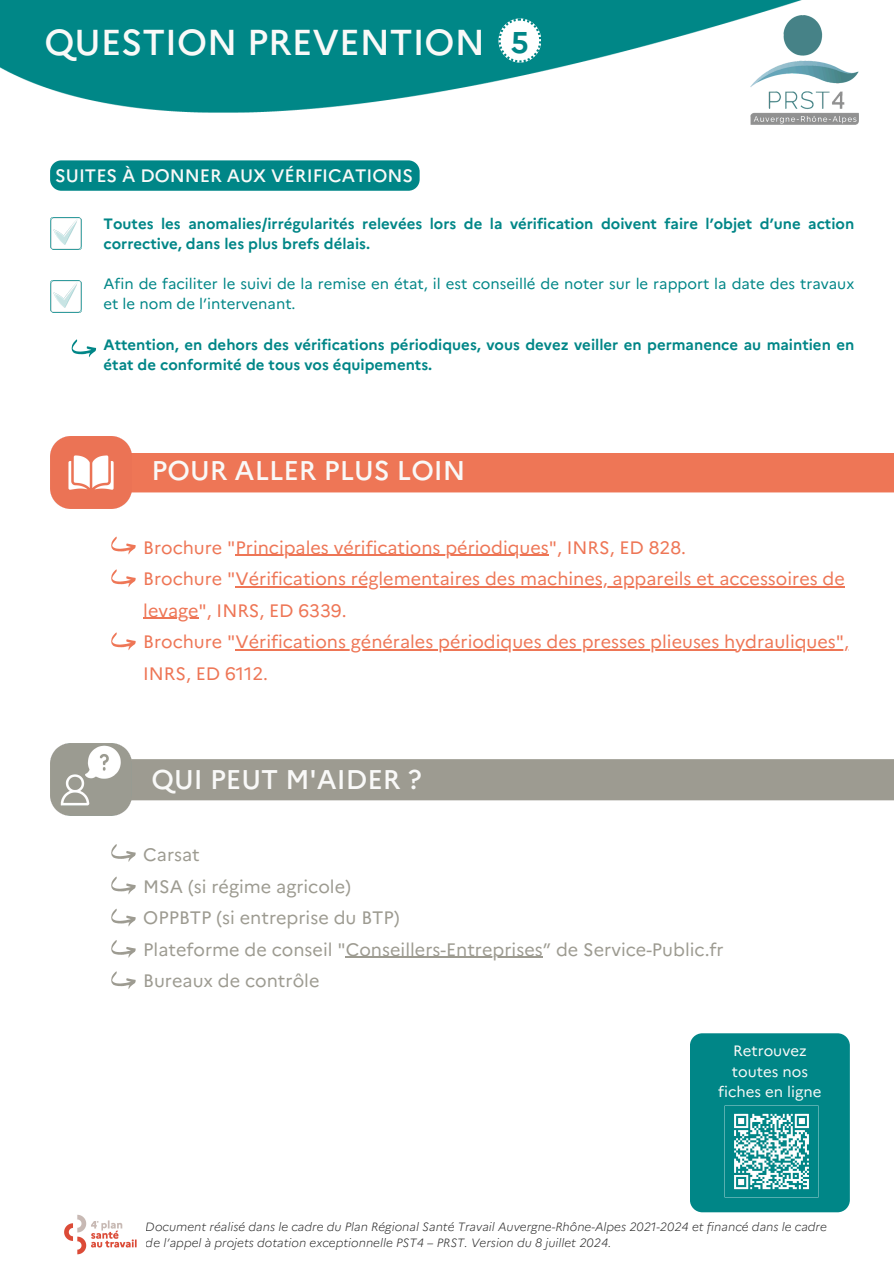
<style>
.page{position:relative;width:894px;height:1264px;background:#fff}
.page>*{position:absolute;margin:0;border:0;box-sizing:border-box;transform-origin:0 0}
.t1{font:500 36px "Marianne";color:#f9f9f8}
.t2{font:700 30px "Marianne";color:#008687}
.t3{font:500 27px "Marianne";color:#f9f9f8}
.t4{font:18px/31.5px "Marianne";color:#ee7656}
.t5{font:18px/31.5px "Marianne";color:#9d9b91}
.t6{font:500 18px "Marianne";color:#f9f9f8}
.t7{font:700 15px/20.2px "Marianne";color:#008687}
.t8{font:15px/20.2px "Marianne";color:#008687}
.t9{font:15px/20.2px "Marianne";color:#f9f9f8;text-align:center}
.t10{font:italic 300 12px/16px "Marianne";color:#000}
</style>
<div class="page">
<img style="left:750px;top:112px;width:108px;height:13px">
<img style="left:0;top:0;width:859px;height:112px">
<div style="left:131px;top:453px;width:762px;height:39px;background:#ee7656"></div>
<img style="left:50px;top:436px;width:81px;height:72px">
<svg style="left:111px;top:536px;width:25px;height:18px"></svg>
<svg style="left:111px;top:569px;width:25px;height:18px"></svg>
<hr style="left:235px;top:555px;width:313px;height:1px;background:#ee7656">
<hr style="left:235px;top:586px;width:609px;height:1px;background:#ee7656">
<hr style="left:143px;top:618px;width:55px;height:1px;background:#ee7656">
<hr style="left:235px;top:649px;width:613px;height:1px;background:#ee7656">
<svg style="left:111px;top:632px;width:25px;height:18px"></svg>
<div style="left:131px;top:759px;width:762px;height:41px;background:#9d9b91"></div>
<img style="left:50px;top:743px;width:81px;height:72px">
<div style="left:689px;top:1033px;width:160px;height:179px;background:#008687;border-radius:12px"></div>
<img style="left:724px;top:1105px;width:94px;height:92px">
<div style="left:50px;top:160px;width:369px;height:31px;background:#008687;border-radius:11px"></div>
<img style="left:64px;top:1214px;width:73px;height:41px">
<svg style="left:111px;top:844px;width:25px;height:17px"></svg>
<svg style="left:111px;top:908px;width:25px;height:18px"></svg>
<svg style="left:111px;top:876px;width:25px;height:18px"></svg>
<hr style="left:345px;top:956px;width:197px;height:1px;background:#9d9b91">
<svg style="left:111px;top:940px;width:25px;height:17px"></svg>
<svg style="left:111px;top:971px;width:25px;height:18px"></svg>
<svg style="left:498px;top:18px;width:43px;height:44px"></svg>
<img style="left:50px;top:281px;width:32px;height:31px">
<svg style="left:71px;top:339px;width:25px;height:18px"></svg>
<img style="left:50px;top:218px;width:32px;height:31px">
<p class="t1" style="left:44px;top:14px;width:442px">QUESTION PREVENTION</p>
<h2 class="t2" style="left:510px;top:19px;width:20px">5</h2>
<p class="t6" style="left:55px;top:162px;width:359px">SUITES À DONNER AUX VÉRIFICATIONS</p>
<p class="t7" style="left:104px;top:212px;width:752px">Toutes les anomalies/irrégularités relevées lors de la vérification doivent faire l’objet d’une action corrective, dans les plus brefs délais.</p>
<p class="t8" style="left:104px;top:272px;width:752px">Afin de faciliter le suivi de la remise en état, il est conseillé de noter sur le rapport la date des travaux et le nom de l’intervenant.</p>
<p class="t7" style="left:104px;top:333px;width:752px">Attention, en dehors des vérifications périodiques, vous devez veiller en permanence au maintien en état de conformité de tous vos équipements.</p>
<p class="t3" style="left:151px;top:449px;width:315px">POUR ALLER PLUS LOIN</p>
<h3 class="t4" style="left:143px;top:530px;width:544px">Brochure "Principales vérifications périodiques", INRS, ED 828.</h3>
<p class="t4" style="left:143px;top:561px;width:703px">Brochure "Vérifications réglementaires des machines, appareils et accessoires de</p>
<p class="t4" style="left:143px;top:593px;width:707px">levage", INRS, ED 6339.<br>Brochure "Vérifications générales périodiques des presses plieuses hydrauliques",</p>
<p class="t4" style="left:143px;top:656px;width:126px">INRS, ED 6112.</p>
<h6 class="t3" style="left:151px;top:758px;width:271px">QUI PEUT M'AIDER ?</h6>
<p class="t5" style="left:143px;top:837px;width:581px">Carsat<br>MSA (si régime agricole)<br>OPPBTP (si entreprise du BTP)<br>Plateforme de conseil "Conseillers-Entreprises” de Service-Public.fr</p>
<h4 class="t5" style="left:143px;top:963px;width:178px">Bureaux de contrôle</h4>
<h2 class="t9" style="left:718px;top:1039px;width:105px">Retrouvez toutes nos fiches en ligne</h2>
<p class="t10" style="left:146px;top:1217px;width:682px">Document réalisé dans le cadre du Plan Régional Santé Travail Auvergne-Rhône-Alpes 2021-2024 et financé dans le cadre de l’appel à projets dotation exceptionnelle PST4 – PRST. Version du 8 juillet 2024.</p>
</div>
